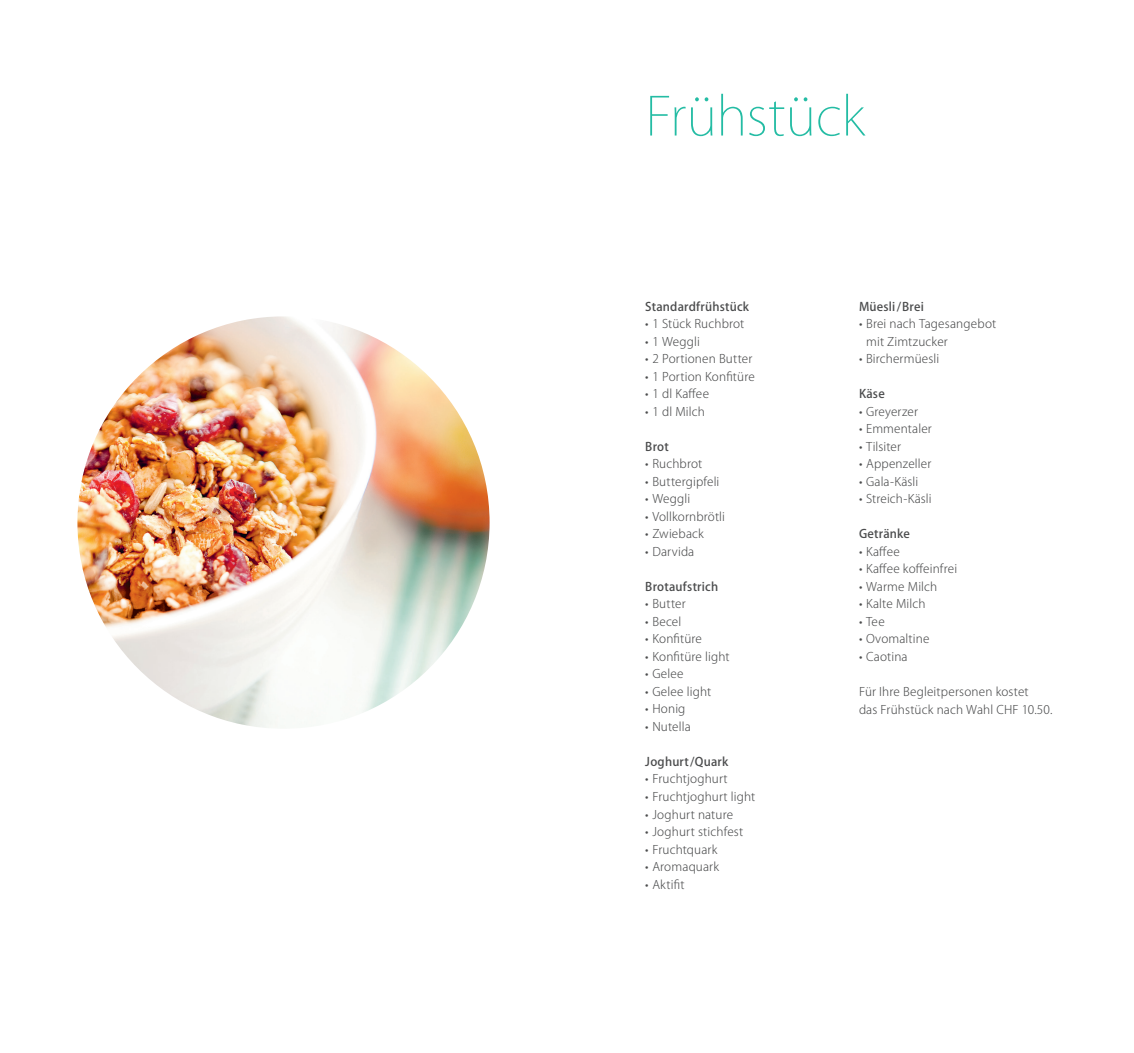
<style>
.page{position:relative;width:1134px;height:1053px;background:#fff}
.page>*{position:absolute;margin:0;border:0;box-sizing:border-box;transform-origin:0 0}
.t1{font:200 52.5px "Koz Go Pr 6 N";letter-spacing:-.01em;color:#24bca4}
.t2{font:300 11.88px/17.5px "Koz Go Pr 6 N";letter-spacing:.01em;color:#4b4c4d}
.t3{font:500 11.88px "Koz Go Pr 6 N";letter-spacing:.02em;color:#4b4c4d}
</style>
<div class="page">
<img style="left:77px;top:316px;width:413px;height:412px;border-radius:206px">
<h1 class="t1" style="left:645px;top:87px;width:221px">Frühstück</h1>
<p class="t3" style="left:645px;top:299px;width:105px">Standardfrühstück</p>
<p class="t2" style="left:645px;top:315px;width:101px">• 1 Stück Ruchbrot</p>
<p class="t2" style="left:645px;top:333px;width:56px">• 1 Weggli</p>
<p class="t2" style="left:645px;top:350px;width:109px">• 2 Portionen Butter</p>
<p class="t2" style="left:645px;top:368px;width:111px">• 1 Portion Konfitüre</p>
<p class="t2" style="left:645px;top:385px;width:65px">• 1 dl Kaffee</p>
<p class="t2" style="left:645px;top:403px;width:61px">• 1 dl Milch</p>
<p class="t3" style="left:645px;top:439px;width:25px">Brot</p>
<p class="t2" style="left:645px;top:455px;width:58px">• Ruchbrot</p>
<p class="t2" style="left:645px;top:473px;width:76px">• Buttergipfeli</p>
<p class="t2" style="left:645px;top:490px;width:46px">• Weggli</p>
<p class="t2" style="left:645px;top:508px;width:81px">• Vollkornbrötli</p>
<p class="t2" style="left:645px;top:525px;width:60px">• Zwieback</p>
<p class="t2" style="left:645px;top:543px;width:51px">• Darvida</p>
<p class="t3" style="left:645px;top:579px;width:74px">Brotaufstrich</p>
<p class="t2" style="left:645px;top:595px;width:42px">• Butter</p>
<p class="t2" style="left:645px;top:613px;width:37px">• Becel</p>
<p class="t2" style="left:645px;top:630px;width:58px">• Konfitüre</p>
<p class="t2" style="left:645px;top:648px;width:86px">• Konfitüre light</p>
<p class="t2" style="left:645px;top:665px;width:40px">• Gelee</p>
<p class="t2" style="left:645px;top:683px;width:67px">• Gelee light</p>
<p class="t2" style="left:645px;top:700px;width:42px">• Honig</p>
<p class="t2" style="left:645px;top:718px;width:47px">• Nutella</p>
<p class="t3" style="left:645px;top:754px;width:85px">Joghurt/Quark</p>
<p class="t2" style="left:645px;top:770px;width:84px">• Fruchtjoghurt</p>
<p class="t2" style="left:645px;top:788px;width:112px">• Fruchtjoghurt light</p>
<p class="t2" style="left:645px;top:805px;width:89px">• Joghurt nature</p>
<p class="t2" style="left:645px;top:823px;width:100px">• Joghurt stichfest</p>
<p class="t2" style="left:645px;top:840px;width:74px">• Fruchtquark</p>
<p class="t2" style="left:645px;top:858px;width:75px">• Aromaquark</p>
<p class="t2" style="left:645px;top:875px;width:41px">• Aktifit</p>
<p class="t3" style="left:859px;top:299px;width:67px">Müesli/Brei</p>
<p class="t2" style="left:866px;top:315px;width:132px;text-indent:-7px">• Brei nach Tagesangebot mit Zimtzucker</p>
<p class="t2" style="left:859px;top:350px;width:82px">• Birchermüesli</p>
<p class="t3" style="left:859px;top:387px;width:27px">Käse</p>
<p class="t2" style="left:859px;top:403px;width:60px">• Greyerzer</p>
<p class="t2" style="left:859px;top:420px;width:74px">• Emmentaler</p>
<p class="t2" style="left:859px;top:438px;width:44px">• Tilsiter</p>
<p class="t2" style="left:859px;top:455px;width:74px">• Appenzeller</p>
<p class="t2" style="left:859px;top:473px;width:61px">• Gala-Käsli</p>
<p class="t2" style="left:859px;top:490px;width:74px">• Streich-Käsli</p>
<p class="t3" style="left:859px;top:527px;width:52px">Getränke</p>
<p class="t2" style="left:859px;top:543px;width:42px">• Kaffee</p>
<p class="t2" style="left:859px;top:560px;width:100px">• Kaffee koffeinfrei</p>
<p class="t2" style="left:859px;top:578px;width:80px">• Warme Milch</p>
<p class="t2" style="left:859px;top:595px;width:68px">• Kalte Milch</p>
<p class="t2" style="left:859px;top:613px;width:27px">• Tee</p>
<p class="t2" style="left:859px;top:630px;width:72px">• Ovomaltine</p>
<p class="t2" style="left:859px;top:648px;width:50px">• Caotina</p>
<p class="t2" style="left:859px;top:683px;width:195px">Für Ihre Begleitpersonen kostet<br>das Frühstück nach Wahl CHF 10.50.</p>
</div>
